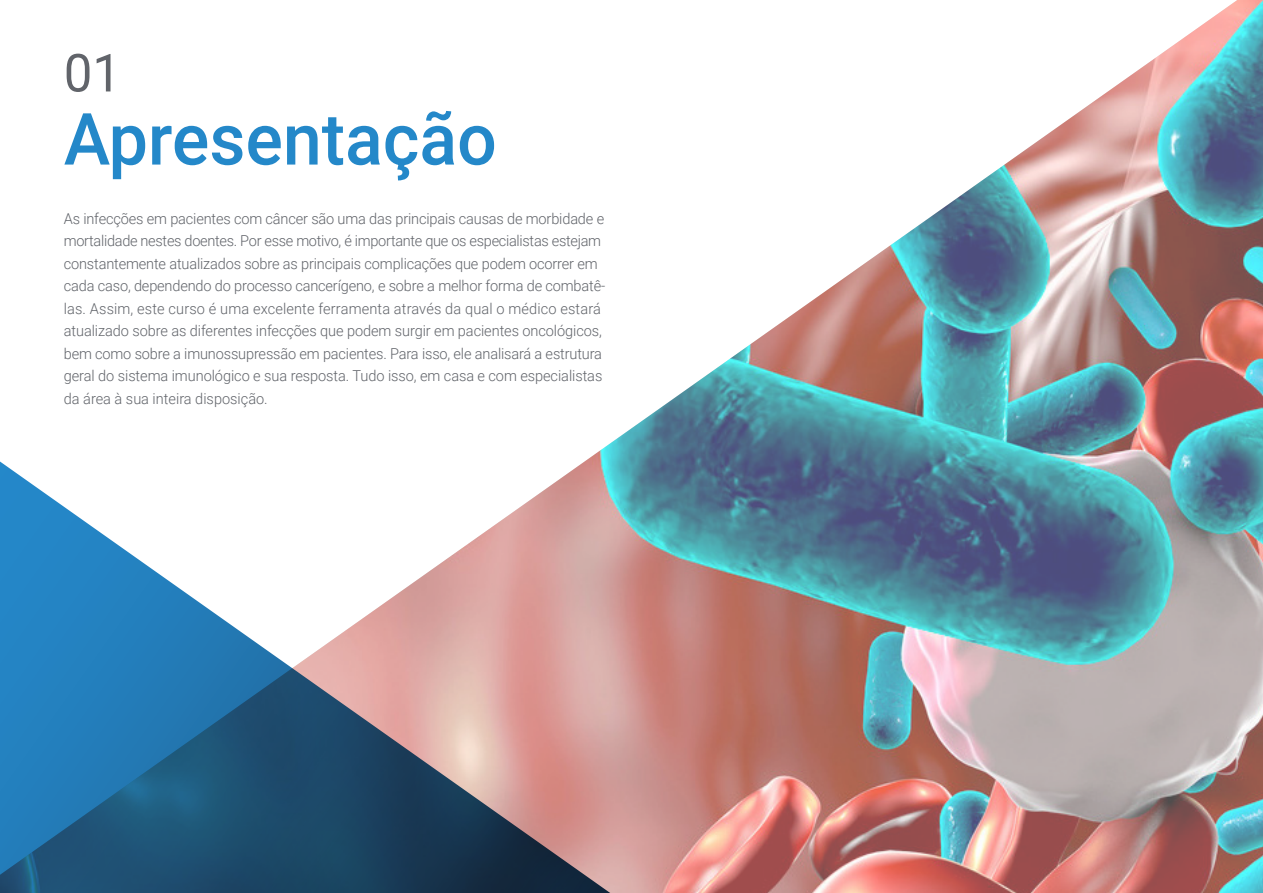
<style>
.page{position:relative;width:1263px;height:893px;background:#fff}
.page>*{position:absolute;margin:0;border:0;box-sizing:border-box;transform-origin:0 0}
.t1{font:500 72px "Roboto";color:#2488c9}
.t2{font:52.5px "Roboto";color:#61646a}
.t3{font:300 15px/22.5px "Roboto";letter-spacing:-.01em;color:#61646a}
</style>
<div class="page">
<img style="left:606px;top:0;width:657px;height:893px">
<svg style="left:0;top:446px;width:640px;height:447px"></svg>
<h2 class="t2" style="left:64px;top:36px;width:59px">01</h2>
<h1 class="t1" style="left:64px;top:89px;width:435px">Apresentação</h1>
<p class="t3" style="left:64px;top:207px;width:543px">As infecções em pacientes com câncer são uma das principais causas de morbidade e mortalidade nestes doentes. Por esse motivo, é importante que os especialistas estejam constantemente atualizados sobre as principais complicações que podem ocorrer em cada caso, dependendo do processo cancerígeno, e sobre a melhor forma de combatê&shy;las. Assim, este curso é uma excelente ferramenta através da qual o médico estará atualizado sobre as diferentes infecções que podem surgir em pacientes oncológicos, bem como sobre a imunossupressão em pacientes. Para isso, ele analisará a estrutura geral do sistema imunológico e sua resposta. Tudo isso, em casa e com especialistas da área à sua inteira disposição.</p>
</div>
